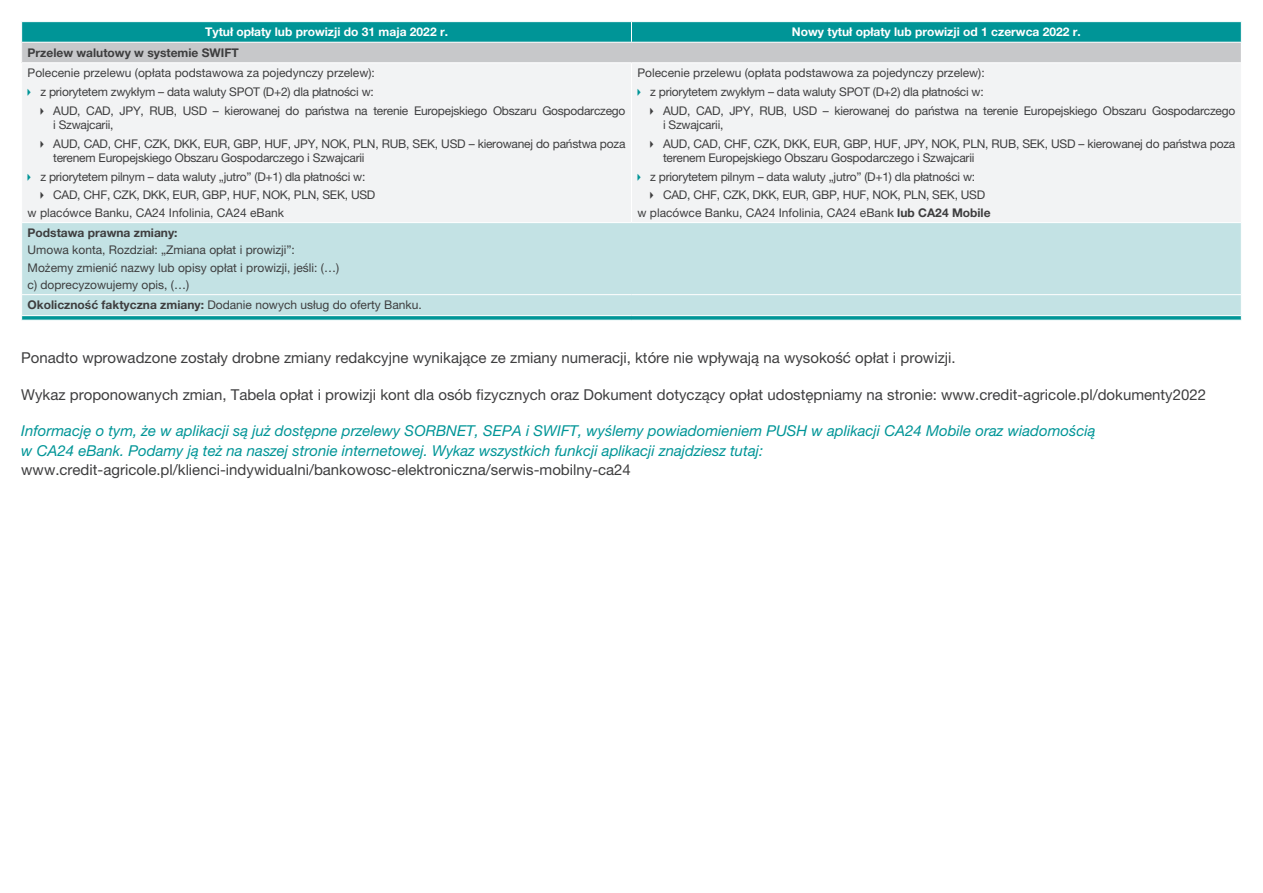
<style>
.page{position:relative;width:1263px;height:893px;background:#fff}
.page>*{position:absolute;margin:0;border:0;box-sizing:border-box;transform-origin:0 0}
.t1{font:italic 15px/19.5px "Helvetica Neue LT Pro";color:#009597}
.t2{font:15px "Helvetica Neue LT Pro";color:#3e3e3f}
.t3{font:12px/14.4px "Helvetica Neue LT Pro";letter-spacing:-.02em;color:#3e3e3f}
.t4{font:12px "Helvetica Neue LT Pro";color:#3e3e3f}
.t5{font:700 12px "Helvetica Neue LT Pro";color:#fff}
.t6{font:700 12px "Helvetica Neue LT Pro";color:#3e3e3f}
.s1{color:#009597}
.s2{font-weight:700}
.s3{font-style:normal;color:#3e3e3f}
</style>
<div class="page">
<svg style="left:22px;top:22px;width:1219px;height:298px;fill:#009597"></svg>
<div style="left:22px;top:42px;width:1219px;height:21px;background:#c7c8ca"></div>
<div style="left:22px;top:63px;width:1219px;height:159px;background:#f2f3f4"></div>
<div style="left:22px;top:223px;width:1219px;height:92px;background:#c3e2e4"></div>
<svg style="left:21px;top:22px;width:1px;height:20px"></svg>
<svg style="left:631px;top:22px;width:1px;height:20px"></svg>
<svg style="left:1241px;top:22px;width:1px;height:20px"></svg>
<hr style="left:21px;top:42px;width:610px;height:1px;background:#fff">
<hr style="left:631px;top:42px;width:611px;height:1px;background:#fff">
<hr style="left:21px;top:62px;width:610px;height:1px;background:#fff">
<hr style="left:631px;top:62px;width:611px;height:1px;background:#fff">
<hr style="left:631px;top:63px;width:1px;height:159px;background:#fff">
<hr style="left:21px;top:222px;width:610px;height:1px;background:#fff">
<hr style="left:631px;top:222px;width:611px;height:1px;background:#fff">
<hr style="left:21px;top:294px;width:610px;height:1px;background:#fff">
<hr style="left:631px;top:294px;width:611px;height:1px;background:#fff">
<hr style="left:21px;top:315px;width:610px;height:1px;background:#fff">
<hr style="left:631px;top:315px;width:611px;height:1px;background:#fff">
<p class="t5" style="left:205px;top:25px;width:244px">Tytuł opłaty lub prowizji do 31 maja 2022 r.</p>
<p class="t5" style="left:792px;top:25px;width:290px">Nowy tytuł opłaty lub prowizji od 1 czerwca 2022 r.</p>
<p class="t6" style="left:28px;top:45px;width:213px">Przelew walutowy w systemie SWIFT</p>
<p class="t4" style="left:28px;top:66px;width:349px">Polecenie przelewu (opłata podstawowa za pojedynczy przelew):</p>
<p class="t3" style="left:28px;top:84px;width:348px"><span class="s1">•</span> z priorytetem zwykłym – data waluty SPOT (D+2) dla płatności w:</p>
<p class="t3" style="left:53px;top:103px;width:574px;text-indent:-13px">• AUD, CAD, JPY, RUB, USD – kierowanej do państwa na terenie Europejskiego Obszaru Gospodarczego i Szwajcarii,</p>
<p class="t3" style="left:53px;top:136px;width:574px;text-indent:-13px">• AUD, CAD, CHF, CZK, DKK, EUR, GBP, HUF, JPY, NOK, PLN, RUB, SEK, USD – kierowanej do państwa poza terenem Europejskiego Obszaru Gospodarczego i Szwajcarii</p>
<p class="t3" style="left:28px;top:169px;width:339px"><span class="s1">•</span> z priorytetem pilnym – data waluty „jutro” (D+1) dla płatności w:</p>
<p class="t3" style="left:40px;top:188px;width:336px">• CAD, CHF, CZK, DKK, EUR, GBP, HUF, NOK, PLN, SEK, USD</p>
<p class="t4" style="left:28px;top:205px;width:258px">w placówce Banku, CA24 Infolinia, CA24 eBank</p>
<p class="t4" style="left:637px;top:66px;width:349px">Polecenie przelewu (opłata podstawowa za pojedynczy przelew):</p>
<p class="t3" style="left:637px;top:84px;width:348px"><span class="s1">•</span> z priorytetem zwykłym – data waluty SPOT (D+2) dla płatności w:</p>
<p class="t3" style="left:663px;top:103px;width:574px;text-indent:-13px">• AUD, CAD, JPY, RUB, USD – kierowanej do państwa na terenie Europejskiego Obszaru Gospodarczego i Szwajcarii,</p>
<p class="t3" style="left:663px;top:136px;width:574px;text-indent:-13px">• AUD, CAD, CHF, CZK, DKK, EUR, GBP, HUF, JPY, NOK, PLN, RUB, SEK, USD – kierowanej do państwa poza terenem Europejskiego Obszaru Gospodarczego i Szwajcarii</p>
<p class="t3" style="left:637px;top:169px;width:339px"><span class="s1">•</span> z priorytetem pilnym – data waluty „jutro” (D+1) dla płatności w:</p>
<p class="t3" style="left:650px;top:188px;width:336px">• CAD, CHF, CZK, DKK, EUR, GBP, HUF, NOK, PLN, SEK, USD</p>
<p class="t4" style="left:637px;top:205px;width:355px">w placówce Banku, CA24 Infolinia, CA24 eBank <span class="s2">lub CA24 Mobile</span></p>
<p class="t6" style="left:28px;top:225px;width:151px">Podstawa prawna zmiany:</p>
<p class="t4" style="left:28px;top:243px;width:269px">Umowa konta, Rozdział: „Zmiana opłat i prowizji”:</p>
<p class="t4" style="left:28px;top:260px;width:313px">Możemy zmienić nazwy lub opisy opłat i prowizji, jeśli: (…)</p>
<p class="t4" style="left:28px;top:277px;width:163px">c) doprecyzowujemy opis, (…)</p>
<p class="t4" style="left:28px;top:298px;width:396px"><span class="s2">Okoliczność faktyczna zmiany:</span> Dodanie nowych usług do oferty Banku.</p>
<p class="t2" style="left:21px;top:349px;width:936px">Ponadto wprowadzone zostały drobne zmiany redakcyjne wynikające ze zmiany numeracji, które nie wpływają na wysokość opłat i prowizji.</p>
<p class="t2" style="left:21px;top:385px;width:1186px">Wykaz proponowanych zmian, Tabela opłat i prowizji kont dla osób fizycznych oraz Dokument dotyczący opłat udostępniamy na stronie: www.credit-agricole.pl/dokumenty2022</p>
<p class="t1" style="left:21px;top:421px;width:1076px">Informację o tym, że w aplikacji są już dostępne przelewy SORBNET, SEPA i SWIFT, wyślemy powiadomieniem PUSH w aplikacji CA24 Mobile oraz wiadomością w CA24 eBank. Podamy ją też na naszej stronie internetowej. Wykaz wszystkich funkcji aplikacji znajdziesz tutaj: <span class="s3">www.credit-agricole.pl/klienci-indywidualni/bankowosc-elektroniczna/serwis-mobilny-ca24</span></p>
</div>
